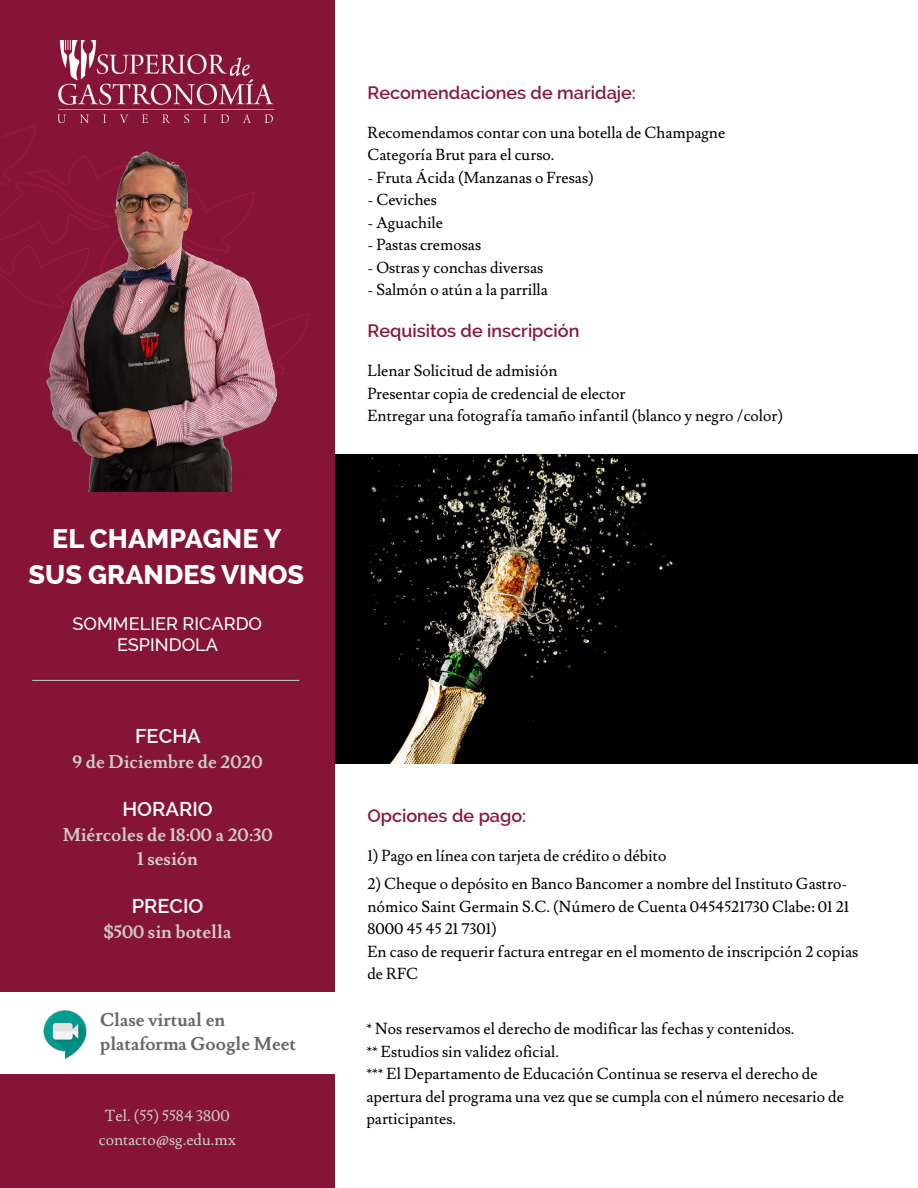
<style>
.page{position:relative;width:918px;height:1188px;background:#fff}
.page>*{position:absolute;margin:0;border:0;box-sizing:border-box;transform-origin:0 0}
.t1{font:800 27px/36px "Raleway";color:#fff;text-align:center}
.t2{font:600 19.95px "Raleway";color:#fff}
.t3{font:700 18.3px/24.3px "Lusitana";color:#cdcac9;text-align:center}
.t4{font:700 18.3px/24.3px "Lusitana";color:#666766}
.t5{font:600 18px "Raleway";color:#871a39}
.t6{font:500 18px/21.6px "Raleway";color:#fff;text-align:center}
.t7{font:15.75px/22.5px "Lusitana";color:#000}
.t8{font:15.75px "Lusitana";color:#cbcac9}
.s1{color:#cdcac9}
</style>
<div class="page">
<img style="left:335px;top:455px;width:583px;height:308px">
<div style="left:0;top:0;width:335px;height:1188px;background:#851436"></div>
<img style="left:58px;top:41px;width:217px;height:82px">
<svg style="left:0;top:125px;width:36px;height:30px"></svg>
<svg style="left:0;top:155px;width:309px;height:199px"></svg>
<div style="left:0;top:992px;width:337px;height:81px;background:#fff"></div>
<img style="left:43px;top:1010px;width:44px;height:49px">
<hr style="left:32px;top:680px;width:267px;height:1px;background:#cbcac9">
<img style="left:42px;top:151px;width:244px;height:340px">
<p class="t5" style="left:367px;top:82px;width:270px">Recomendaciones de maridaje:</p>
<p class="t7" style="left:367px;top:122px;width:359px">Recomendamos contar con una botella de Champagne<br>Categoría Brut para el curso.</p>
<p class="t7" style="left:367px;top:167px;width:228px">- Fruta Ácida (Manzanas o Fresas)</p>
<p class="t7" style="left:367px;top:190px;width:71px">- Ceviches</p>
<p class="t7" style="left:367px;top:212px;width:77px">- Aguachile</p>
<p class="t7" style="left:367px;top:235px;width:115px">- Pastas cremosas</p>
<p class="t7" style="left:367px;top:257px;width:177px">- Ostras y conchas diversas</p>
<p class="t7" style="left:367px;top:280px;width:182px">- Salmón o atún a la parrilla</p>
<p class="t5" style="left:367px;top:320px;width:214px">Requisitos de inscripción</p>
<h1 class="t1" style="left:29px;top:521px;width:277px">EL CHAMPAGNE Y<br>SUS GRANDES VINOS</h1>
<p class="t6" style="left:72px;top:612px;width:191px">SOMMELIER RICARDO<br>ESPINDOLA</p>
<p class="t2" style="left:135px;top:725px;width:67px">FECHA</p>
<p class="t3" style="left:73px;top:750px;width:192px">9 de Diciembre de 2020</p>
<p class="t2" style="left:122px;top:798px;width:92px">HORARIO</p>
<p class="t3" style="left:63px;top:823px;width:211px">Miércoles de 18:00 a 20:30<br>1 sesión</p>
<p class="t2" style="left:132px;top:895px;width:73px">PRECIO</p>
<p class="t3" style="left:104px;top:920px;width:129px">$500 sin botella</p>
<p class="t4" style="left:100px;top:1008px;width:197px">Clase virtual en plataforma Google Meet</p>
<p class="t7" style="left:367px;top:360px;width:417px">Llenar Solicitud de admisión<br>Presentar copia de credencial de elector<br>Entregar una fotografía tamaño infantil (blanco y negro /color)</p>
<p class="t5" style="left:367px;top:805px;width:160px">Opciones de pago:</p>
<p class="t7" style="left:367px;top:845px;width:301px">1) Pago en línea con tarjeta de crédito o débito</p>
<p class="t7" style="left:367px;top:873px;width:492px">2) Cheque o depósito en Banco Bancomer a nombre del Instituto Gastro&shy;nómico Saint Germain S.C. (Número de Cuenta 0454521730 Clabe: 01 21<br>8000 45 45 21 7301)<br>En caso de requerir factura entregar en el momento de inscripción 2 copias de RFC</p>
<p class="t7" style="left:366px;top:1018px;width:479px">* Nos reservamos el derecho de modificar las fechas y contenidos.<br>** Estudios sin validez oficial.<br>*** El Departamento de Educación Continua se reserva el derecho de apertura del programa una vez que se cumpla con el número necesario de</p>
<p class="t8" style="left:105px;top:1107px;width:126px">Tel. (55) 558<span class="s1">4 3</span>800</p>
<p class="t7" style="left:366px;top:1108px;width:91px">participantes.</p>
<p class="t8" style="left:99px;top:1131px;width:139px">contacto@sg.edu.mx</p>
</div>
